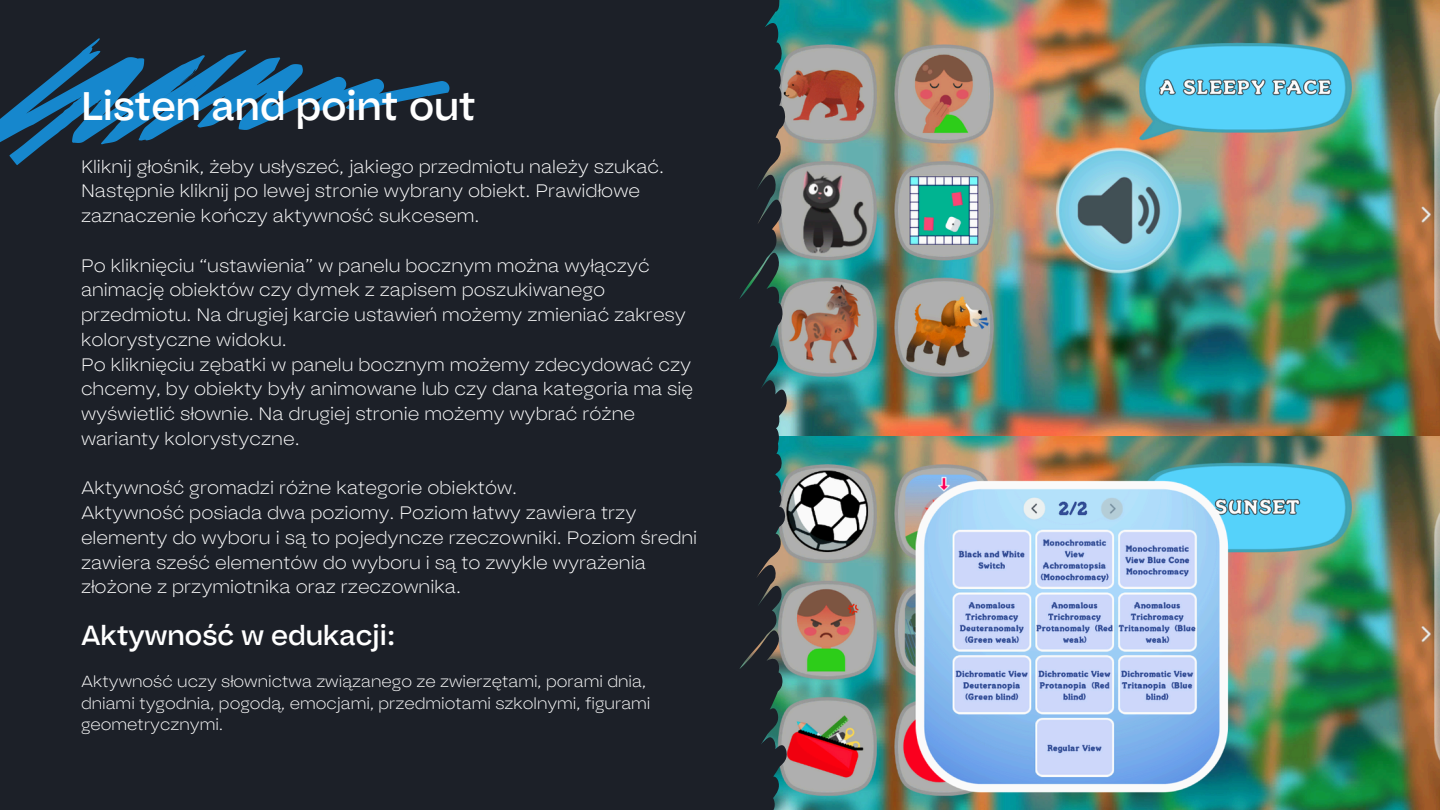
<style>
.page{position:relative;width:1440px;height:810px;background:#1c2028}
.page>*{position:absolute;margin:0;border:0;box-sizing:border-box;transform-origin:0 0}
.t1{font:39.8px "Bauziet Norm Medium";color:#fff}
.t2{font:27.6px "Bauziet Norm Medium";color:#fff}
.t3{font:300 expanded 18px/24.8px "Bauziet";color:#fff}
.t4{font:300 expanded 16px/21.8px "Bauziet";color:#fff}
</style>
<div class="page">
<img style="left:787px;top:436px;width:653px;height:374px">
<img style="left:787px;top:0;width:653px;height:436px">
<svg style="left:739px;top:0;width:48px;height:810px"></svg>
<svg style="left:0;top:38px;width:450px;height:127px"></svg>
<h3 class="t1" style="left:81px;top:79px;width:396px">Listen and point out</h3>
<p class="t3" style="left:81px;top:153px;width:585px">Kliknij głośnik, żeby usłyszeć, jakiego przedmiotu należy szukać.<br>Następnie kliknij po lewej stronie wybrany obiekt. Prawidłowe zaznaczenie kończy aktywność sukcesem.</p>
<h1 class="t3" style="left:81px;top:252px;width:614px">Po kliknięciu “ustawienia” w panelu bocznym można wyłączyć animację obiektów czy dymek z zapisem poszukiwanego przedmiotu. Na drugiej karcie ustawień możemy zmieniać zakresy kolorystyczne widoku.<br>Po kliknięciu zębatki w panelu bocznym możemy zdecydować czy chcemy, by obiekty były animowane lub czy dana kategoria ma się wyświetlić słownie. Na drugiej stronie możemy wybrać różne warianty kolorystyczne.</h1>
<h3 class="t3" style="left:81px;top:475px;width:618px">Aktywność gromadzi różne kategorie obiektów.<br>Aktywność posiada dwa poziomy. Poziom łatwy zawiera trzy elementy do wyboru i są to pojedyncze rzeczowniki. Poziom średni zawiera sześć elementów do wyboru i są to zwykle wyrażenia złożone z przymiotnika oraz rzeczownika.</h3>
<h3 class="t2" style="left:81px;top:617px;width:316px">Aktywność w edukacji:</h3>
<p class="t4" style="left:81px;top:670px;width:571px">Aktywność uczy słownictwa związanego ze zwierzętami, porami dnia, dniami tygodnia, pogodą, emocjami, przedmiotami szkolnymi, figurami geometrycznymi.</p>
</div>
